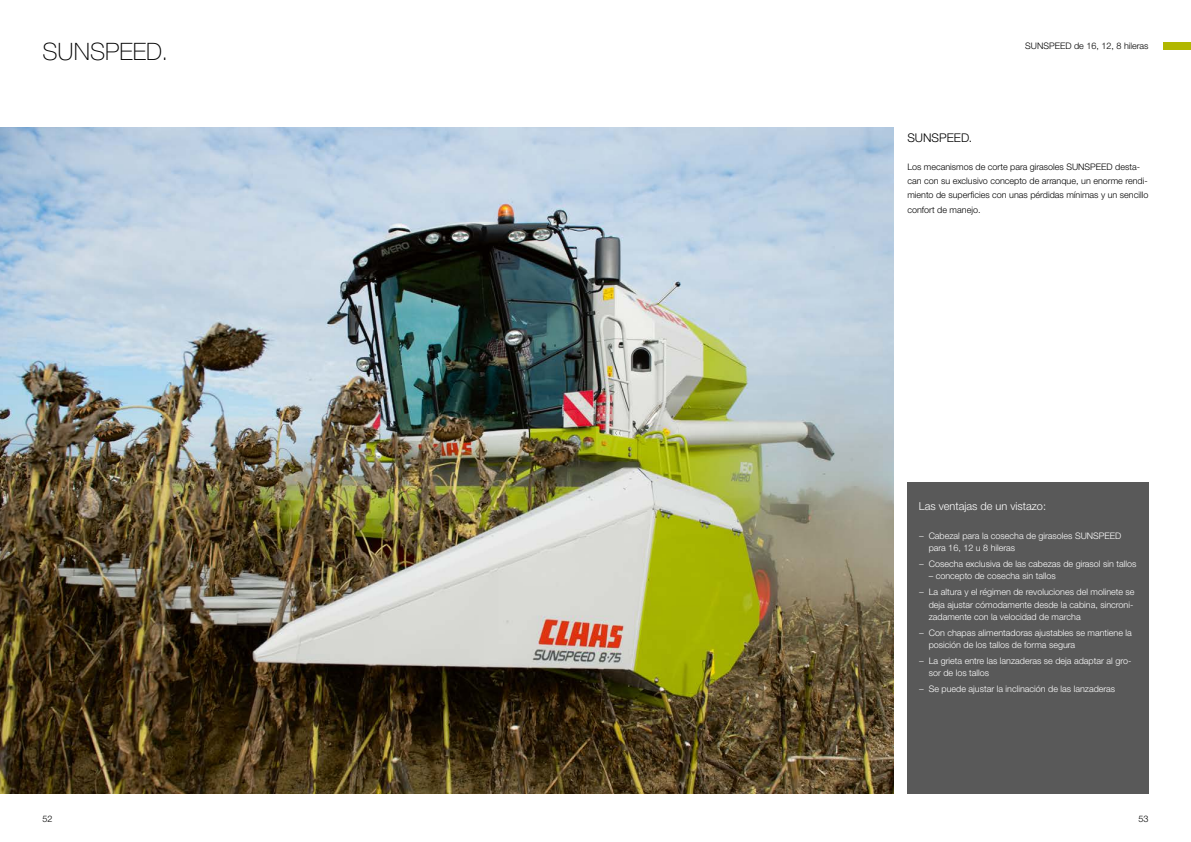
<style>
.page{position:relative;width:1191px;height:842px;background:#fff}
.page>*{position:absolute;margin:0;border:0;box-sizing:border-box;transform-origin:0 0}
.t1{font:100 24px "CLAAS Helvetica Neue";color:#000}
.t2{font:300 12px "CLAAS Helvetica Neue";color:#000}
.t3{font:300 11px "CLAAS Helvetica Neue";color:#fff}
.t4{font:300 9px/12.4px "CLAAS Helvetica Neue";color:#fff}
.t5{font:300 9px/14.2px "CLAAS Helvetica Neue";color:#000}
</style>
<div class="page">
<div style="left:1162px;top:43px;width:29px;height:7px;background:#b1b700"></div>
<img style="left:0;top:128px;width:893px;height:666px">
<div style="left:907px;top:482px;width:241px;height:312px;background:#595959"></div>
<h1 class="t1" style="left:43px;top:36px;width:127px">SUNSPEED.</h1>
<p class="t5" style="left:1025px;top:39px;width:125px">SUNSPEED de 16, 12, 8 hileras</p>
<h2 class="t2" style="left:907px;top:130px;width:66px">SUNSPEED.</h2>
<p class="t5" style="left:907px;top:160px;width:242px">Los mecanismos de corte para girasoles SUNSPEED desta&shy;can con su exclusivo concepto de arranque, un enorme rendi&shy;miento de superficies con unas pérdidas mínimas y un sencillo confort de manejo.</p>
<p class="t3" style="left:918px;top:499px;width:129px">Las ventajas de un vistazo:</p>
<p class="t4" style="left:928px;top:529px;width:194px;text-indent:-10px">− Cabezal para la cosecha de girasoles SUNSPEED para 16, 12 u 8 hileras</p>
<p class="t4" style="left:918px;top:558px;width:219px">− Cosecha exclusiva de las cabezas de girasol sin tallos</p>
<p class="t4" style="left:918px;top:568px;width:217px;line-height:15.8px;text-indent:10px">– concepto de cosecha sin tallos<br>− La altura y el régimen de revoluciones del molinete se</p>
<p class="t4" style="left:928px;top:598px;width:206px">deja ajustar cómodamente desde la cabina, sincroni&shy;zadamente con la velocidad de marcha</p>
<p class="t4" style="left:928px;top:626px;width:205px;text-indent:-10px">− Con chapas alimentadoras ajustables se mantiene la posición de los tallos de forma segura</p>
<p class="t4" style="left:928px;top:655px;width:204px;text-indent:-10px">− La grieta entre las lanzaderas se deja adaptar al gro&shy;sor de los tallos</p>
<p class="t4" style="left:918px;top:683px;width:198px">− Se puede ajustar la inclinación de las lanzaderas</p>
<p class="t5" style="left:43px;top:812px;width:11px">52</p>
<p class="t5" style="left:1138px;top:812px;width:12px">53</p>
</div>
